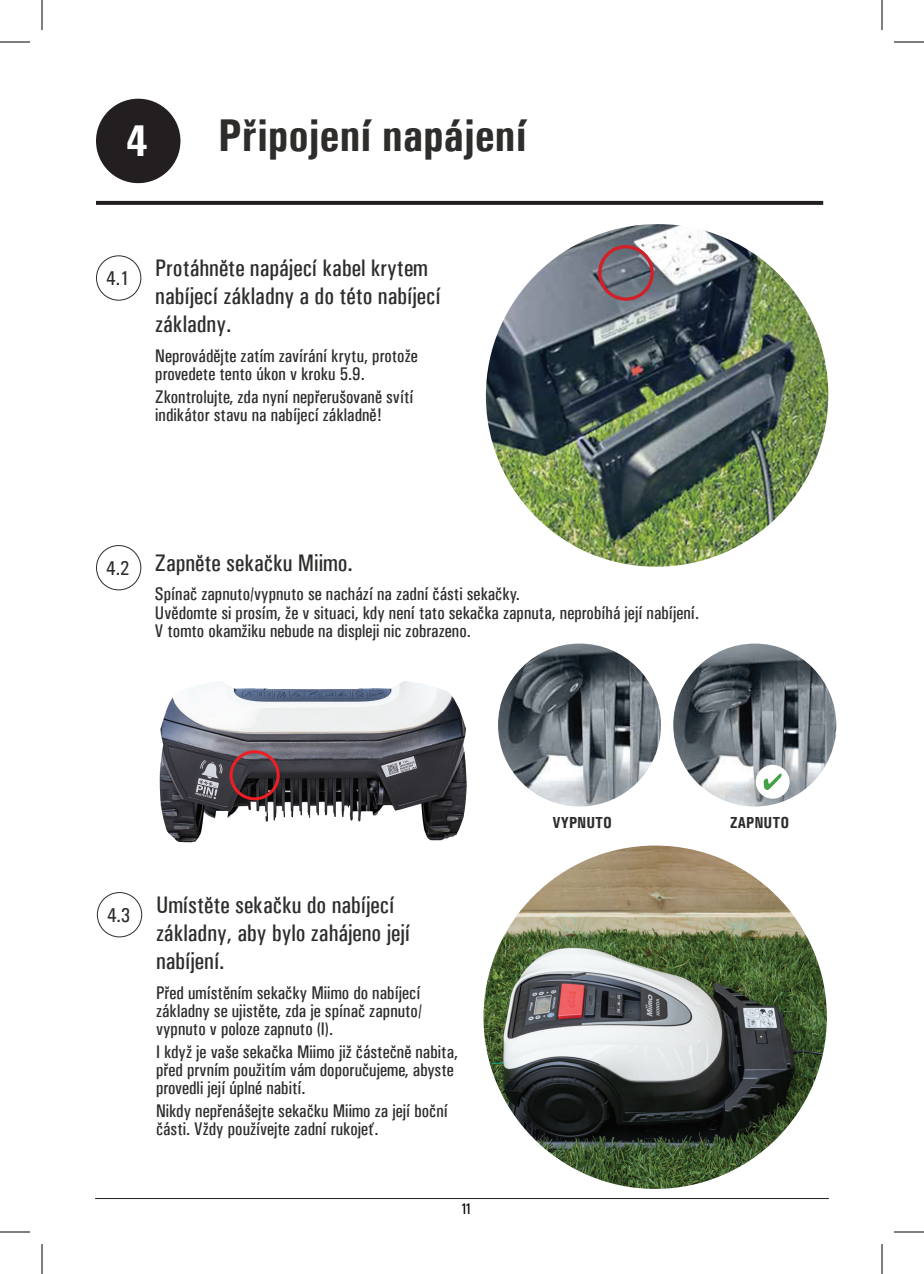
<style>
.page{position:relative;width:924px;height:1274px;background:#fff}
.page>*{position:absolute;margin:0;border:0;box-sizing:border-box;transform-origin:0 0}
.t1{font:700 46px "Univers Condensed";color:#2e2d2c}
.t2{font:700 44.6px "Univers Condensed";color:#fff}
.t3{font:500 24px/28px "Univers Condensed";color:#2e2d2c}
.t4{font:18.4px/18.4px "Univers Condensed";color:#2e2d2c}
.t5{font:700 16px "Univers Condensed";color:#2e2d2c}
.t6{font:15.4px "Univers Condensed";color:#040503}
</style>
<div class="page">
<hr style="left:95px;top:1198px;width:734px;height:1px;background:#231f20">
<svg style="left:159px;top:681px;width:308px;height:160px"></svg>
<img style="left:160px;top:681px;width:244px;height:162px">
<div style="left:230px;top:750px;width:50px;height:50px;border:3px solid #ee1e24;border-radius:50%"></div>
<svg style="left:96px;top:545px;width:46px;height:46px"></svg>
<svg style="left:96px;top:255px;width:46px;height:46px"></svg>
<svg style="left:96px;top:201px;width:727px;height:4px;background:#292526"></svg>
<svg style="left:96px;top:99px;width:84px;height:84px"></svg>
<svg style="left:96px;top:892px;width:47px;height:46px"></svg>
<img style="left:484px;top:846px;width:343px;height:343px;border-radius:172px">
<img style="left:486px;top:224px;width:342px;height:343px">
<div style="left:598px;top:245px;width:56px;height:56px;border:3px solid #d12027;border-radius:50%"></div>
<img style="left:673px;top:644px;width:163px;height:163px;border-radius:81px">
<img style="left:498px;top:644px;width:163px;height:163px;border-radius:81px">
<div style="left:756px;top:765px;width:34px;height:34px;background:#fff;border-radius:50%"></div>
<svg style="left:764px;top:774px;width:18px;height:16px"></svg>
<hr style="left:0;top:42px;width:30px;height:1px;background:#000">
<hr style="left:894px;top:42px;width:30px;height:1px;background:#000">
<hr style="left:0;top:1232px;width:30px;height:1px;background:#000">
<hr style="left:894px;top:1232px;width:30px;height:1px;background:#000">
<hr style="left:42px;top:0;width:1px;height:30px;background:#000">
<hr style="left:42px;top:1244px;width:1px;height:30px;background:#000">
<hr style="left:882px;top:0;width:1px;height:30px;background:#000">
<hr style="left:882px;top:1244px;width:1px;height:30px;background:#000">
<h2 class="t2" style="left:126px;top:114px;width:23px">4</h2>
<h1 class="t1" style="left:218px;top:108px;width:310px">Připojení napájení</h1>
<h3 class="t3" style="left:155px;top:254px;width:287px;text-indent:-49px"><sub>4</sub> <sub>.1</sub> Protáhněte napájecí kabel krytem nabíjecí základny a do této nabíjecí základny.</h3>
<p class="t4" style="left:155px;top:347px;width:264px">Neprovádějte zatím zavírání krytu, protože provedete tento úkon v kroku 5.9.</p>
<p class="t4" style="left:155px;top:387px;width:260px">Zkontrolujte, zda nyní nepřerušovaně svítí indikátor stavu na nabíjecí základně!</p>
<h3 class="t3" style="left:107px;top:548px;width:248px"><sub>4</sub> <sub>.2</sub> Zapněte sekačku Miimo.</h3>
<p class="t4" style="left:155px;top:585px;width:546px">Spínač zapnuto/vypnuto se nachází na zadní části sekačky.<br>Uvědomte si prosím, že v situaci, kdy není tato sekačka zapnuta, neprobíhá její nabíjení.<br>V tomto okamžiku nebude na displeji nic zobrazeno.</p>
<h3 class="t3" style="left:156px;top:891px;width:256px;text-indent:-49px"><sub>4</sub> <sub>.3</sub> Umístěte sekačku do nabíjecí základny, aby bylo zahájeno její nabíjení.</h3>
<p class="t4" style="left:156px;top:983px;width:268px;text-align:justify">Před umístěním sekačky Miimo do nabíjecí základny se ujistěte, zda je spínač zapnuto/ vypnuto v poloze zapnuto (I).</p>
<p class="t4" style="left:156px;top:1042px;width:304px">I když je vaše sekačka Miimo již částečně nabita, před prvním použitím vám doporučujeme, abyste provedli její úplné nabití.</p>
<p class="t4" style="left:156px;top:1101px;width:293px">Nikdy nepřenášejte sekačku Miimo za její boční části. Vždy používejte zadní rukojeť.</p>
<p class="t6" style="left:461px;top:1200px;width:13px">11</p>
<p class="t5" style="left:552px;top:812px;width:61px">VYPNUTO</p>
<p class="t5" style="left:730px;top:812px;width:61px">ZAPNUTO</p>
</div>
